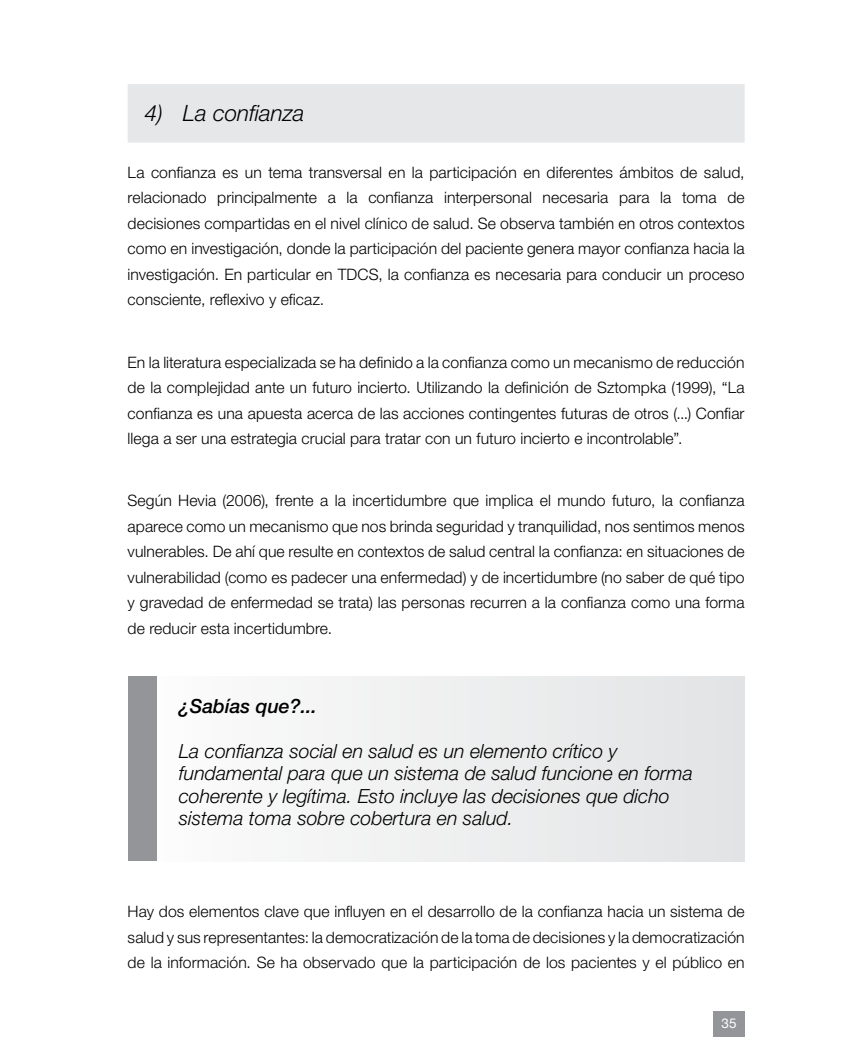
<style>
.page{position:relative;width:851px;height:1063px;background:#fff}
.page>*{position:absolute;margin:0;border:0;box-sizing:border-box;transform-origin:0 0}
.t1{font:italic 300 22.5px "Helvetica Neue LT Std";color:#000}
.t2{font:italic 300 19.5px/22.5px "Helvetica Neue LT Std";color:#000}
.t3{font:italic 500 19.5px "Helvetica Neue LT Std";color:#000}
.t4{font:300 15.75px/25.5px "Helvetica Neue LT Std";letter-spacing:.005em;color:#000;text-align:justify}
.t5{font:13.5px "Helvetica Neue LT Std";color:#fff}
</style>
<div class="page">
<div style="left:713px;top:1012px;width:31px;height:25px;background:#939598"></div>
<div style="left:128px;top:84px;width:616px;height:59px;background:#e6e7e8"></div>
<div style="left:128px;top:676px;width:29px;height:185px;background:#939598"></div>
<div style="left:157px;top:676px;width:587px;height:185px;background:#eff0f0"></div>
<h1 class="t1" style="left:145px;top:99px;width:161px">4) La confianza</h1>
<p class="t4" style="left:128px;top:159px;width:618px">La confianza es un tema transversal en la participación en diferentes ámbitos de salud, relacionado principalmente a la confianza interpersonal necesaria para la toma de decisiones compartidas en el nivel clínico de salud. Se observa también en otros contextos como en investigación, donde la participación del paciente genera mayor confianza hacia la investigación. En particular en TDCS, la confianza es necesaria para conducir un proceso consciente, reflexivo y eficaz.</p>
<p class="t4" style="left:128px;top:349px;width:618px">En la literatura especializada se ha definido a la confianza como un mecanismo de reducción de la complejidad ante un futuro incierto. Utilizando la definición de Sztompka (1999), “La confianza es una apuesta acerca de las acciones contingentes futuras de otros (...) Confiar llega a ser una estrategia crucial para tratar con un futuro incierto e incontrolable”.</p>
<p class="t4" style="left:128px;top:487px;width:618px">Según Hevia (2006), frente a la incertidumbre que implica el mundo futuro, la confianza aparece como un mecanismo que nos brinda seguridad y tranquilidad, nos sentimos menos vulnerables. De ahí que resulte en contextos de salud central la confianza: en situaciones de vulnerabilidad (como es padecer una enfermedad) y de incertidumbre (no saber de qué tipo y gravedad de enfermedad se trata) las personas recurren a la confianza como una forma de reducir esta incertidumbre.</p>
<p class="t3" style="left:179px;top:695px;width:140px">¿Sabías que?...</p>
<p class="t2" style="left:179px;top:740px;width:515px">La confianza social en salud es un elemento crítico y fundamental para que un sistema de salud funcione en forma coherente y legítima. Esto incluye las decisiones que dicho sistema toma sobre cobertura en salud.</p>
<p class="t4" style="left:128px;top:898px;width:618px">Hay dos elementos clave que influyen en el desarrollo de la confianza hacia un sistema de salud y sus representantes: la democratización de la toma de decisiones y la democratización de la información. Se ha observado que la participación de los pacientes y el público en</p>
<p class="t5" style="left:721px;top:1015px;width:17px">35</p>
</div>
